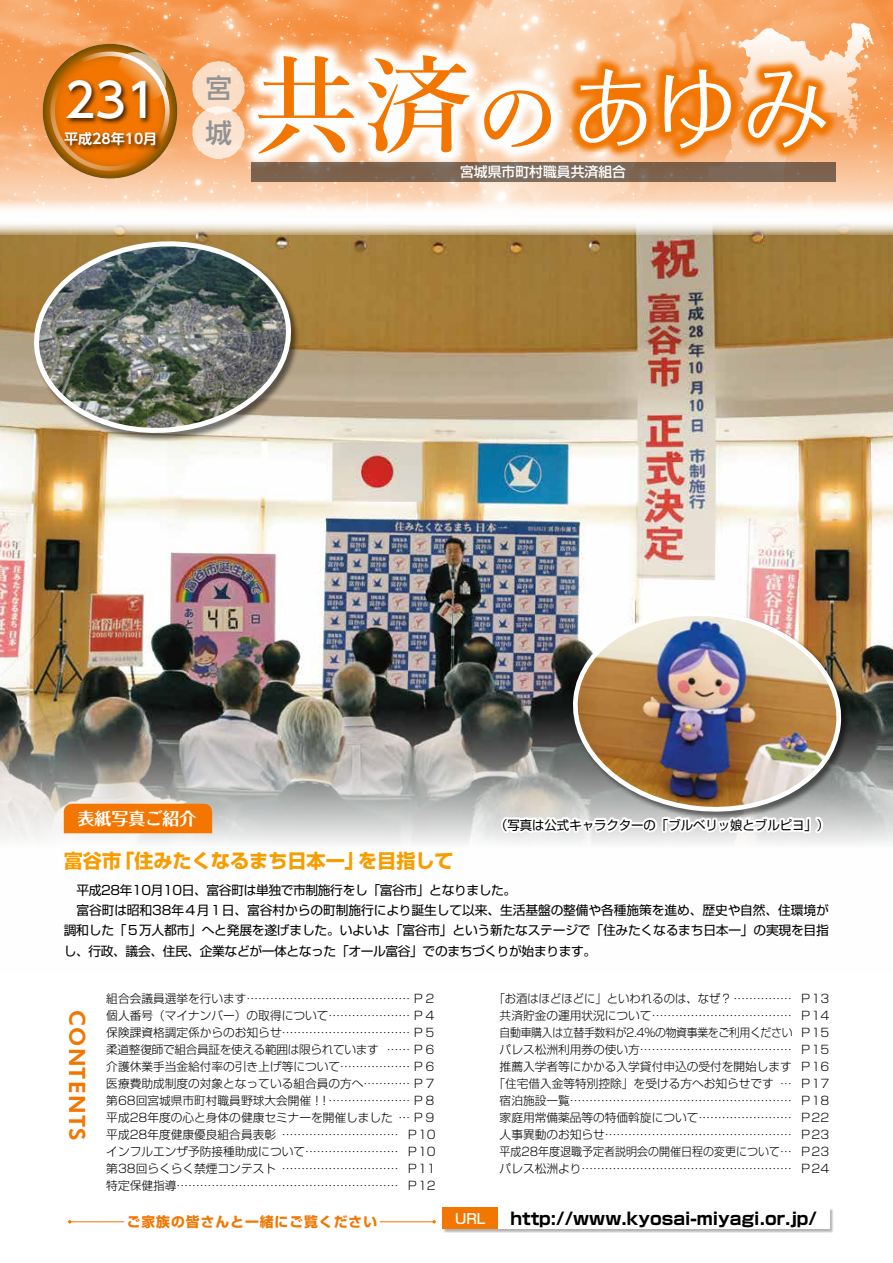
<style>
.page{position:relative;width:893px;height:1263px;background:#fff}
.page>*{position:absolute;margin:0;border:0;box-sizing:border-box;transform-origin:0 0}
.t1{font:600 106.35px "Yu Mincho";color:#f27600}
.t2{font:87.15px "Folk Pro";color:#fff}
.t3{font:500 46.8px "UD Shin Go Pr 6 N";color:#fff}
.t4{font:500 26.55px/45px "UD Shin Go Pr 6 N";color:#919293}
.t5{font:800 22.35px "Futura BT";letter-spacing:.06em;color:#f27600}
.t6{font:700 19.2px "Shin Go Pro";color:#f79d00}
.t7{font:700 16.95px "Shin Go Pro";color:#000}
.t8{font:700 16.95px "Folk Pro";color:#fff}
.t9{font:700 14.1px "UD Shin Go Pr 6 N De";color:#fff}
.t10{font:700 13.8px "Shin Go Pro";letter-spacing:.07em;color:#f27600}
.t11{font:500 13.8px "Shin Go Pro";color:#fff}
.t12{font:12.75px/20.2px "Shin Go Pro";letter-spacing:-.015em;color:#000}
.t13{font:300 11.7px/17px "Shin Go Pro";color:#000;text-align:justify}
.s1{font-family:"Yu Mincho";font-weight:600;font-size:85.05px;color:#f27600}
</style>
<div class="page">
<img style="left:0;top:235px;width:893px;height:609px">
<div style="left:64px;top:804px;width:148px;height:29px;background:#f27600"></div>
<div style="left:443px;top:1208px;width:391px;height:25px;background:#000;opacity:.3"></div>
<div style="left:498px;top:1208px;width:332px;height:21px;background:#fff"></div>
<div style="left:443px;top:1208px;width:55px;height:21px;background:#f27600"></div>
<svg style="left:499px;top:813px;width:326px;height:24px"></svg>
<div style="left:573px;top:611px;width:277px;height:209px;background:#000;opacity:.5"></div>
<img style="left:565px;top:602px;width:284px;height:214px">
<div style="left:34px;top:241px;width:266px;height:200px;background:#000;opacity:.5"></div>
<img style="left:32px;top:238px;width:261px;height:198px">
<hr style="left:70px;top:1221px;width:54px;height:1px;background:#f27600">
<hr style="left:380px;top:1221px;width:54px;height:1px;background:#f27600">
<img style="left:0;top:0;width:893px;height:201px">
<svg style="left:707px;top:22px;width:168px;height:179px;background:#f8c196"></svg>
<svg style="left:0;top:201px;width:893px;height:34px"></svg>
<svg style="left:192px;top:61px;width:48px;height:98px;background:#fad7bb"></svg>
<svg style="left:42px;top:41px;width:138px;height:138px;background:#d68839"></svg>
<div style="left:50px;top:52px;width:120px;height:119px;border:5px solid #fff;border-radius:50%"></div>
<svg style="left:115px;top:49px;width:54px;height:54px;background:#e4a567"></svg>
<div style="left:62px;top:78px;width:100px;height:74px;background:#000;opacity:.75"></div>
<svg style="left:240px;top:38px;width:329px;height:133px"></svg>
<svg style="left:251px;top:163px;width:584px;height:19px;background:#7c6654"></svg>
<svg style="left:567px;top:56px;width:272px;height:105px;background:#f59742"></svg>
<h3 class="t3" style="left:64px;top:62px;width:94px">231</h3>
<p class="t9" style="left:64px;top:127px;width:95px">平成28年10月</p>
<h3 class="t4" style="left:205px;top:64px;width:28px">宮城</h3>
<h1 class="t1" style="left:252px;top:45px;width:220px">共済</h1>
<p class="t11" style="left:460px;top:161px;width:167px">宮城県市町村職員共済組合</p>
<h2 class="t2" style="left:475px;top:35px;width:357px"><span class="s1">の</span>あゆみ</h2>
<h3 class="t8" style="left:78px;top:804px;width:121px">表紙写真ご紹介</h3>
<p class="t12" style="left:495px;top:813px;width:336px">（写真は公式キャラクターの「ブルベリッ娘とブルピヨ」）</p>
<h3 class="t6" style="left:64px;top:845px;width:391px">富谷市「住みたくなるまち日本一」を目指して</h3>
<p class="t12" style="left:64px;top:878px;width:767px">　平成28年10月10日、富谷町は単独で市制施行をし「富谷市」となりました。<br>　富谷町は昭和38年４月１日、富谷村からの町制施行により誕生して以来、生活基盤の整備や各種施策を進め、歴史や自然、住環境が調和した「５万人都市」へと発展を遂げました。いよいよ「富谷市」という新たなステージで「住みたくなるまち日本一」の実現を目指し、行政、議会、住民、企業などが一体となった「オール富谷」でのまちづくりが始まります。</p>
<h3 class="t5" style="left:91px;top:1009px;width:133px;rotate:90deg">CONTENTS</h3>
<p class="t13" style="left:106px;top:988px;width:331px">組合会議員選挙を行います…………………………………… Ｐ２個人番号（マイナンバー）の取得について………………… Ｐ４保険課資格調定係からのお知らせ…………………………… Ｐ５柔道整復師で組合員証を使える範囲は限られています… …… Ｐ６介護休業手当金給付率の引き上げ等について……………… Ｐ６医療費助成制度の対象となっている組合員の方へ………… Ｐ７第68回宮城県市町村職員野球大会開催！！…………………… Ｐ８平成28年度の心と身体の健康セミナーを開催しました…… Ｐ９平成28年度健康優良組合員表彰…………………………… Ｐ10インフルエンザ予防接種助成について…………………… Ｐ10第38回らくらく禁煙コンテスト…………………………… Ｐ11特定保健指導………………………………………………… Ｐ12</p>
<p class="t13" style="left:494px;top:988px;width:337px;text-align:center">「お酒はほどほどに」といわれるのは、なぜ？……………… Ｐ13共済貯金の運用状況について……………………………… Ｐ14自動車購入は立替手数料が2.4％の物資事業をご利用ください Ｐ15パレス松洲利用券の使い方………………………………… Ｐ15推薦入学者等にかかる入学貸付申込の受付を開始します Ｐ16「住宅借入金等特別控除」を受ける方へお知らせです… … Ｐ17宿泊施設一覧………………………………………………… Ｐ18家庭用常備薬品等の特価斡旋について…………………… Ｐ22人事異動のお知らせ………………………………………… Ｐ23平成28年度退職予定者説明会の開催日程の変更について…… Ｐ23パレス松洲より……………………………………………… Ｐ24</p>
<p class="t10" style="left:127px;top:1211px;width:252px">ご家族の皆さんと一緒にご覧ください</p>
<p class="t11" style="left:455px;top:1207px;width:32px">URL</p>
<h3 class="t7" style="left:511px;top:1205px;width:308px">http://www.kyosai-miyagi.or.jp/</h3>
</div>
